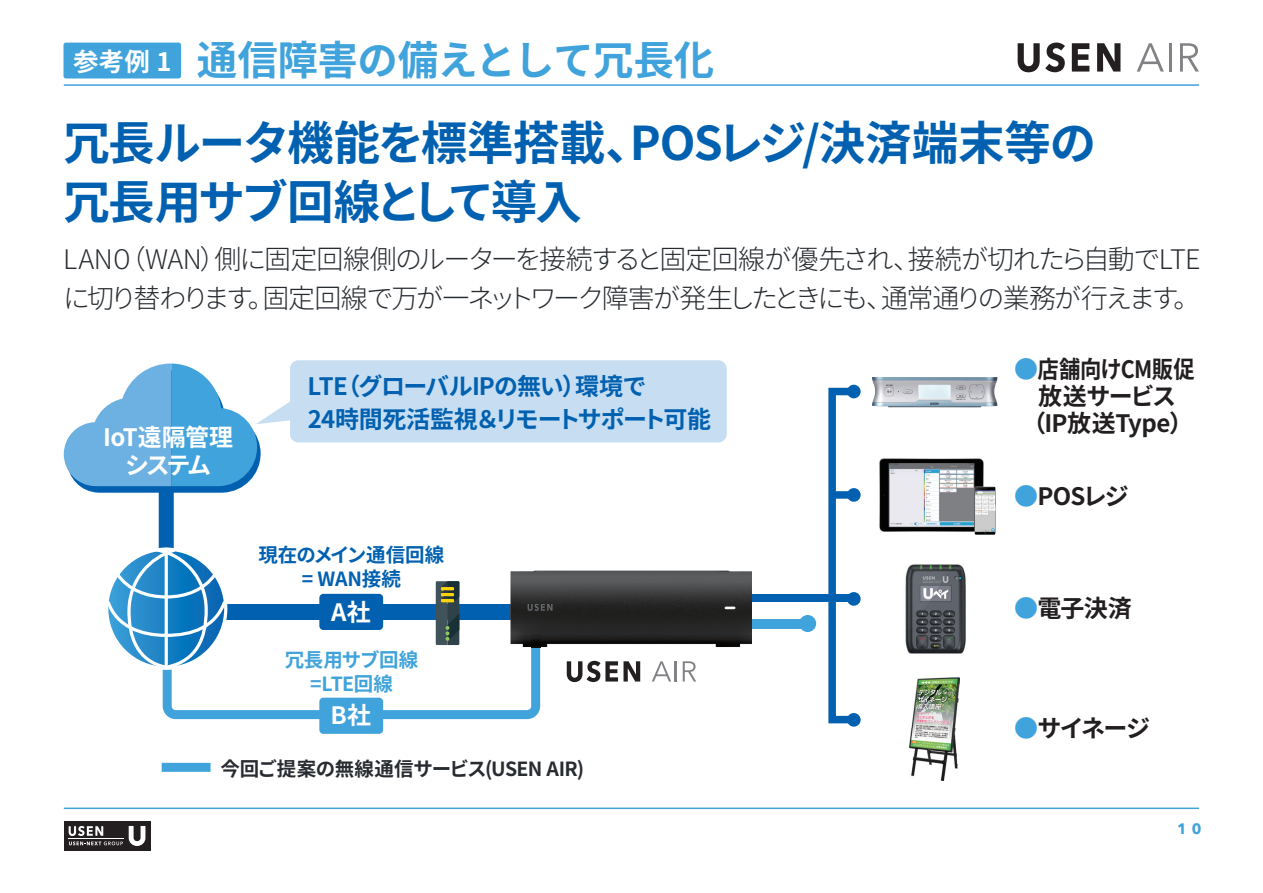
<style>
.page{position:relative;width:1263px;height:893px;background:#fff}
.page>*{position:absolute;margin:0;border:0;box-sizing:border-box;transform-origin:0 0}
.t1{font:700 46.5px/58.5px "Noto Sans CJ Kjp";letter-spacing:-.04em;color:#0161b0}
.t2{font:700 40.5px "Noto Sans CJ Kjp";letter-spacing:-.015em;color:#40a3db}
.t3{font:300 27px/39px "Noto Sans CJ Kjp";letter-spacing:-.07em;color:#282c31}
.t4{font:700 24px/33px "Noto Sans CJ Kjp";letter-spacing:-.035em;color:#0161b0}
.t5{font:700 24px "Noto Sans CJ Kjp";letter-spacing:-.035em;color:#231f20}
.t6{font:700 24px/28.5px "Noto Sans CJ Kjp";letter-spacing:-.03em;color:#fff;text-align:center}
.t7{font:700 24px "Noto Sans CJ Kjp";letter-spacing:-.015em;color:#231f20}
.t8{font:700 24px "Noto Sans CJ Kjp";letter-spacing:-.035em;color:#231f20;scale:.89 1}
.t9{font:700 19.5px "Noto Sans CJ Kjp";letter-spacing:-.025em;color:#282c31}
.t10{font:700 19.5px/24px "Noto Sans CJ Kjp";letter-spacing:-.01em;color:#0161b0;text-align:center}
.t11{font:700 19.5px/24px "Noto Sans CJ Kjp";letter-spacing:-.03em;color:#40a3db;text-align:center}
.t12{font:700 15px "Avenir Next LT Pro";color:#40a3db}
.s1{font-size:25.5px;color:#fff}
.s2{color:#40a3db}
</style>
<div class="page">
<img style="left:879px;top:458px;width:105px;height:74px">
<img style="left:890px;top:463px;width:84px;height:63px">
<img style="left:974px;top:486px;width:22px;height:48px">
<img style="left:976px;top:490px;width:18px;height:43px">
<img style="left:905px;top:564px;width:61px;height:90px">
<img style="left:910px;top:677px;width:49px;height:103px">
<div style="left:159px;top:492px;width:15px;height:82px;background:#0161b0"></div>
<div style="left:290px;top:360px;width:437px;height:82px;background:#c6ddf2;border-radius:9px"></div>
<svg style="left:64px;top:363px;width:237px;height:129px"></svg>
<div style="left:162px;top:762px;width:49px;height:9px;background:#40a3db"></div>
<img style="left:872px;top:377px;width:126px;height:30px">
<div style="left:828px;top:388px;width:30px;height:335px;border:8px solid #0161b0"></div>
<div style="left:847px;top:385px;width:14px;height:13px;background:#0161b0;border-radius:50%"></div>
<div style="left:847px;top:488px;width:14px;height:13px;background:#0161b0;border-radius:50%"></div>
<div style="left:847px;top:592px;width:14px;height:13px;background:#0161b0;border-radius:50%"></div>
<div style="left:832px;top:491px;width:22px;height:7px;background:#0161b0"></div>
<div style="left:799px;top:615px;width:17px;height:17px;background:#40a3db;border-radius:50%"></div>
<div style="left:847px;top:713px;width:14px;height:13px;background:#0161b0;border-radius:50%"></div>
<div style="left:743px;top:594px;width:111px;height:8px;background:#0161b0"></div>
<div style="left:749px;top:619px;width:59px;height:9px;background:#40a3db"></div>
<img style="left:540px;top:570px;width:212px;height:77px">
<svg style="left:108px;top:546px;width:432px;height:173px"></svg>
<img style="left:510px;top:605px;width:112px;height:15px">
<svg style="left:743px;top:594px;width:9px;height:8px"></svg>
<svg style="left:749px;top:619px;width:3px;height:9px"></svg>
<div style="left:319px;top:697px;width:64px;height:36px;background:#40a3db;border-radius:4px"></div>
<svg style="left:567px;top:660px;width:51px;height:22px"></svg>
<svg style="left:624px;top:661px;width:16px;height:20px"></svg>
<svg style="left:652px;top:661px;width:19px;height:20px"></svg>
<hr style="left:675px;top:661px;width:2px;height:20px;background:#808285">
<svg style="left:683px;top:661px;width:13px;height:20px"></svg>
<hr style="left:64px;top:807px;width:1135px;height:2px;background:#40a3db">
<hr style="left:64px;top:84px;width:1135px;height:2px;background:#40a3db">
<div style="left:64px;top:43px;width:117px;height:35px;background:#40a3db;border-radius:3px"></div>
<svg style="left:1018px;top:43px;width:47px;height:29px"></svg>
<svg style="left:1072px;top:43px;width:17px;height:29px"></svg>
<svg style="left:1097px;top:43px;width:24px;height:29px"></svg>
<svg style="left:1137px;top:43px;width:27px;height:29px"></svg>
<hr style="left:1169px;top:43px;width:3px;height:29px;background:#808285">
<svg style="left:1180px;top:43px;width:19px;height:29px"></svg>
<div style="left:64px;top:821px;width:86px;height:29px;background:#231f20"></div>
<svg style="left:129px;top:826px;width:16px;height:20px"></svg>
<hr style="left:69px;top:838px;width:55px;height:1px;background:#fff">
<svg style="left:69px;top:826px;width:54px;height:19px"></svg>
<h2 class="t2" style="left:73px;top:37px;width:643px"><span class="s1">参考例 1</span> 通信障害の備えとして冗長化</h2>
<h1 class="t1" style="left:63px;top:115px;width:1034px">冗長ルータ機能を標準搭載、POSレジ/決済端末等の冗長用サブ回線として導入</h1>
<p class="t3" style="left:63px;top:240px;width:1139px">LAN０（WAN）側に固定回線側のルーターを接続すると固定回線が優先され、接続が切れたら自動でLTEに切り替わります。固定回線で万が一ネットワーク障害が発生したときにも、通常通りの業務が行えます。</p>
<p class="t6" style="left:103px;top:423px;width:131px">IoT遠隔管理システム</p>
<p class="t4" style="left:307px;top:370px;width:405px">LTE（グローバルIPの無い）環境で<br>24時間死活監視＆リモートサポート可能</p>
<p class="t10" style="left:258px;top:543px;width:187px">現在のメイン通信回線= WAN接続</p>
<p class="t6" style="left:331px;top:598px;width:41px">A社</p>
<p class="t11" style="left:285px;top:648px;width:135px">冗長用サブ回線=LTE回線</p>
<p class="t6" style="left:330px;top:702px;width:42px">B社</p>
<p class="t9" style="left:220px;top:758px;width:365px">今回ご提案の無線通信サービス(USEN AIR)</p>
<p class="t8" style="left:1014px;top:355px;width:204px"><span class="s2">●</span>店舗向けCM販促</p>
<p class="t5" style="left:1014px;top:382px;width:163px">　放送サービス</p>
<p class="t7" style="left:1022px;top:409px;width:173px">（IP放送Type）</p>
<p class="t5" style="left:1014px;top:482px;width:116px"><span class="s2">●</span>POSレジ</p>
<p class="t5" style="left:1014px;top:595px;width:119px"><span class="s2">●</span>電子決済</p>
<p class="t5" style="left:1014px;top:714px;width:137px"><span class="s2">●</span>サイネージ</p>
<p class="t12" style="left:1177px;top:819px;width:26px">1 0</p>
</div>
